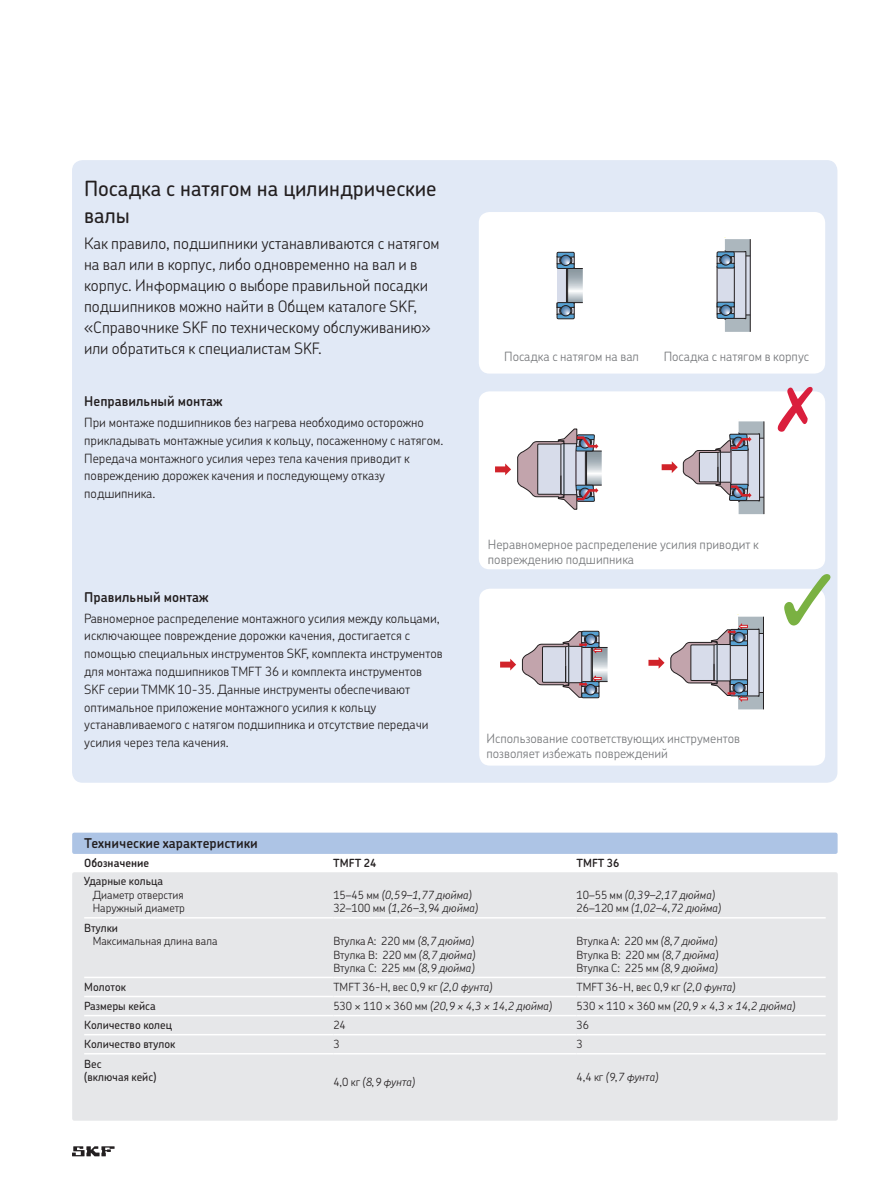
<style>
.page{position:relative;width:893px;height:1192px;background:#fff}
.page>*{position:absolute;margin:0;border:0;box-sizing:border-box;transform-origin:0 0}
.t1{font:500 21px/27px "SKF Chevin OT";color:#231f20}
.t2{font:300 15.75px/21px "SKF Chevin OT";color:#231f20}
.t3{font:600 13.5px "SKF Chevin OT";color:#231f20}
.t4{font:300 12.75px/17.7px "SKF Chevin OT";color:#231f20}
.t5{font:300 12.75px/15px "SKF Chevin OT";color:#76787b}
.t6{font:300 11.25px/13.5px "SKF Chevin OT";color:#231f20;text-align:justify}
.t7{font:italic 300 11.25px/13.5px "SKF Chevin OT";color:#231f20}
.t8{font:500 11.25px/13.5px "SKF Chevin OT";color:#231f20}
.t9{font:600 11.25px "SKF Chevin OT";color:#231f20}
.s1{font-style:normal}
.s2{font-style:italic}
</style>
<div class="page">
<svg style="left:72px;top:1146px;width:43px;height:9px"></svg>
<div style="left:72px;top:160px;width:765px;height:622px;background:#e1e9f6;border-radius:11px"></div>
<div style="left:479px;top:212px;width:346px;height:161px;background:#fff;border-radius:11px"></div>
<div style="left:479px;top:391px;width:346px;height:178px;background:#fff;border-radius:11px"></div>
<div style="left:479px;top:588px;width:346px;height:177px;background:#fff;border-radius:11px"></div>
<svg style="left:784px;top:574px;width:47px;height:52px"></svg>
<svg style="left:776px;top:386px;width:37px;height:46px"></svg>
<hr style="left:750px;top:239px;width:1px;height:93px;background:#231f20">
<svg style="left:716px;top:239px;width:34px;height:93px;background:#acb6c3"></svg>
<svg style="left:556px;top:252px;width:27px;height:67px"></svg>
<svg style="left:495px;top:463px;width:16px;height:12px"></svg>
<svg style="left:517px;top:428px;width:85px;height:81px"></svg>
<svg style="left:500px;top:658px;width:16px;height:12px"></svg>
<svg style="left:522px;top:630px;width:86px;height:68px"></svg>
<svg style="left:661px;top:461px;width:16px;height:12px"></svg>
<svg style="left:683px;top:421px;width:81px;height:93px"></svg>
<svg style="left:648px;top:657px;width:16px;height:11px"></svg>
<hr style="left:763px;top:616px;width:1px;height:93px;background:#231f20">
<svg style="left:670px;top:616px;width:93px;height:93px"></svg>
<div style="left:72px;top:832px;width:765px;height:21px;background:#adc4e5;border-radius:2px"></div>
<div style="left:72px;top:872px;width:765px;height:248px;background:#e6e7e9;border-radius:2px"></div>
<hr style="left:84px;top:1014px;width:249px;height:1px;background:#fff">
<hr style="left:333px;top:1014px;width:243px;height:1px;background:#fff">
<hr style="left:576px;top:1014px;width:249px;height:1px;background:#fff">
<hr style="left:84px;top:1033px;width:249px;height:2px;background:#fff">
<hr style="left:333px;top:1033px;width:243px;height:2px;background:#fff">
<hr style="left:576px;top:1033px;width:249px;height:2px;background:#fff">
<hr style="left:84px;top:1052px;width:249px;height:2px;background:#fff">
<hr style="left:333px;top:1052px;width:243px;height:2px;background:#fff">
<hr style="left:576px;top:1052px;width:249px;height:2px;background:#fff">
<hr style="left:84px;top:916px;width:249px;height:2px;background:#fff">
<hr style="left:333px;top:916px;width:243px;height:2px;background:#fff">
<hr style="left:576px;top:916px;width:249px;height:2px;background:#fff">
<hr style="left:84px;top:976px;width:249px;height:1px;background:#fff">
<hr style="left:333px;top:976px;width:243px;height:1px;background:#fff">
<hr style="left:576px;top:976px;width:249px;height:1px;background:#fff">
<hr style="left:84px;top:995px;width:249px;height:1px;background:#fff">
<hr style="left:333px;top:995px;width:243px;height:1px;background:#fff">
<hr style="left:576px;top:995px;width:249px;height:1px;background:#fff">
<h1 class="t1" style="left:84px;top:172px;width:354px">Посадка с натягом на цилиндрические валы</h1>
<p class="t2" style="left:84px;top:230px;width:357px">Как правило, подшипники устанавливаются с натягом на вал или в корпус, либо одновременно на вал и в корпус. Информацию о выборе правильной посадки подшипников можно найти в Общем каталоге SKF, «Справочнике SKF по техническому обслуживанию» или обратиться к специалистам SKF.</p>
<p class="t3" style="left:84px;top:388px;width:140px">Неправильный монтаж</p>
<p class="t4" style="left:84px;top:411px;width:360px">При монтаже подшипников без нагрева необходимо осторожно прикладывать монтажные усилия к кольцу, посаженному с натягом.<br>Передача монтажного усилия через тела качения приводит к повреждению дорожек качения и последующему отказу подшипника.</p>
<p class="t3" style="left:84px;top:584px;width:126px">Правильный монтаж</p>
<p class="t4" style="left:84px;top:607px;width:360px">Равномерное распределение монтажного усилия между кольцами, исключающее повреждение дорожки качения, достигается с помощью специальных инструментов SKF, комплекта инструментов для монтажа подшипников TMFT 36 и комплекта инструментов SKF серии TMMK 10-35. Данные инструменты обеспечивают оптимальное приложение монтажного усилия к кольцу устанавливаемого с натягом подшипника и отсутствие передачи усилия через тела качения.</p>
<p class="t5" style="left:504px;top:347px;width:136px">Посадка с натягом на вал</p>
<p class="t5" style="left:663px;top:347px;width:147px">Посадка с натягом в корпус</p>
<p class="t5" style="left:488px;top:534px;width:272px">Неравномерное распределение усилия приводит к повреждению подшипника</p>
<p class="t5" style="left:486px;top:728px;width:255px">Использование соответствующих инструментов позволяет избежать повреждений</p>
<p class="t3" style="left:84px;top:830px;width:175px">Технические характеристики</p>
<p class="t9" style="left:84px;top:852px;width:67px">Обозначение</p>
<p class="t9" style="left:333px;top:852px;width:45px">TMFT 24</p>
<p class="t9" style="left:576px;top:852px;width:45px">TMFT 36</p>
<p class="t8" style="left:84px;top:873px;width:80px">Ударные кольца</p>
<p class="t6" style="left:93px;top:886px;width:94px">Диаметр отверстия<br>Наружный диаметр</p>
<p class="t7" style="left:333px;top:886px;width:146px"><span class="s1">15–45 мм</span> (0,59–1,77 дюйма)<br><span class="s1">32–100 мм</span> (1,26–3,94 дюйма)</p>
<p class="t7" style="left:576px;top:886px;width:146px"><span class="s1">10–55 мм</span> (0,39–2,17 дюйма)<br><span class="s1">26–120 мм</span> (1,02–4,72 дюйма)</p>
<p class="t8" style="left:84px;top:919px;width:35px">Втулки</p>
<p class="t6" style="left:93px;top:932px;width:126px">Максимальная длина вала</p>
<p class="t6" style="left:333px;top:932px;width:143px">Втулка A: 220 мм <span class="s2">(8,7 дюйма)<br></span>Втулка B: 220 мм <span class="s2">(8,7 дюйма)<br></span>Втулка C: 225 мм <span class="s2">(8,9 дюйма)</span></p>
<p class="t6" style="left:576px;top:932px;width:143px">Втулка A: 220 мм <span class="s2">(8,7 дюйма)<br></span>Втулка B: 220 мм <span class="s2">(8,7 дюйма)<br></span>Втулка C: 225 мм <span class="s2">(8,9 дюйма)</span></p>
<p class="t8" style="left:84px;top:978px;width:43px">Молоток</p>
<p class="t6" style="left:333px;top:978px;width:160px">TMFT 36-H, вес 0,9 кг <span class="s2">(2,0 фунта)</span></p>
<p class="t6" style="left:576px;top:978px;width:160px">TMFT 36-H, вес 0,9 кг <span class="s2">(2,0 фунта)</span></p>
<p class="t8" style="left:84px;top:997px;width:73px">Размеры кейса</p>
<p class="t7" style="left:333px;top:997px;width:220px"><span class="s1">530 × 110 × 360 мм</span> (20,9 × 4,3 × 14,2 дюйма)</p>
<p class="t7" style="left:576px;top:997px;width:220px"><span class="s1">530 × 110 × 360 мм</span> (20,9 × 4,3 × 14,2 дюйма)</p>
<p class="t8" style="left:84px;top:1016px;width:89px">Количество колец</p>
<p class="t6" style="left:333px;top:1016px;width:14px">24</p>
<p class="t6" style="left:576px;top:1016px;width:14px">36</p>
<p class="t8" style="left:84px;top:1035px;width:93px">Количество втулок</p>
<p class="t6" style="left:333px;top:1035px;width:8px">3</p>
<p class="t6" style="left:576px;top:1035px;width:8px">3</p>
<p class="t8" style="left:84px;top:1054px;width:74px">Вес<br>(включая кейс)</p>
<p class="t7" style="left:333px;top:1072px;width:83px"><span class="s1">4,0 кг</span> (8,9 фунта)</p>
<p class="t7" style="left:576px;top:1068px;width:83px"><span class="s1">4,4 кг</span> (9,7 фунта)</p>
</div>
